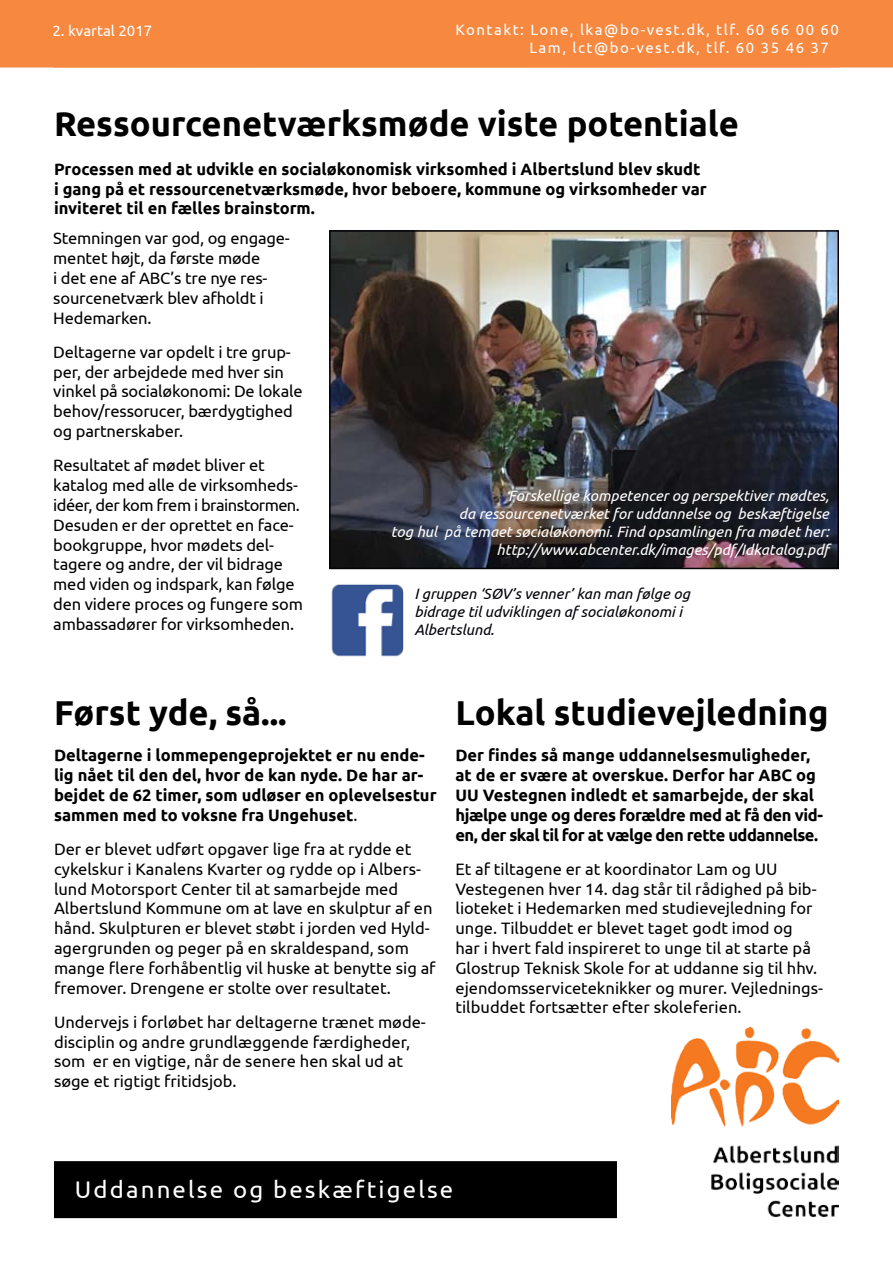
<style>
.page{position:relative;width:893px;height:1263px;background:#fff}
.page>*{position:absolute;margin:0;border:0;box-sizing:border-box;transform-origin:0 0}
.t1{font:700 34.5px "Ubuntu";color:#000}
.t2{font:24px "Ubuntu";letter-spacing:.09em;color:#fff}
.t3{font:16.5px/19.8px "Ubuntu";color:#000}
.t4{font:700 16.5px/19.8px "Ubuntu";color:#000}
.t5{font:italic 15px/18px "Ubuntu";color:#fff;text-align:right}
.t6{font:italic 15px/18px "Ubuntu";color:#010007}
.t7{font:15px/18px "Ubuntu";letter-spacing:.1em;color:#fff}
.t8{font:15px "Ubuntu";color:#fff}
.s1{font-weight:400}
</style>
<div class="page">
<div style="left:54px;top:1161px;width:563px;height:57px;background:#000"></div>
<div style="left:0;top:0;width:893px;height:68px;background:#f68840"></div>
<img style="left:672px;top:1028px;width:167px;height:190px">
<img style="left:332px;top:233px;width:504px;height:333px">
<div style="left:329px;top:230px;width:510px;height:339px;border:2px solid #030006"></div>
<img style="left:331px;top:584px;width:73px;height:73px">
<p class="t8" style="left:52px;top:21px;width:101px">2. kvartal 2017</p>
<p class="t7" style="left:529px;top:20px;width:311px;text-indent:-74px">Kontakt: Lone, lka@bo-vest.dk, tlf. 60 66 00 60<br>Lam, lct@bo-vest.dk, tlf. 60 35 46 37</p>
<h1 class="t1" style="left:54px;top:103px;width:686px">Ressourcenetværksmøde viste potentiale</h1>
<p class="t4" style="left:54px;top:159px;width:654px">Processen med at udvikle en socialøkonomisk virksomhed i Albertslund blev skudt i gang på et ressourcenetværksmøde, hvor beboere, kommune og virksomheder var inviteret til en fælles brainstorm.</p>
<p class="t3" style="left:53px;top:228px;width:238px">Stemningen var god, og engage&shy;mentet højt, da første møde<br>i det ene af ABC’s tre nye res&shy;sourcenetværk blev afholdt i<br>Hedemarken.</p>
<p class="t3" style="left:53px;top:342px;width:251px">Deltagerne var opdelt i tre grup&shy;per, der arbejdede med hver sin vinkel på socialøkonomi: De lokale behov/ressorucer, bærdygtighed og partnerskaber.</p>
<p class="t3" style="left:53px;top:455px;width:251px">Resultatet af mødet bliver et katalog med alle de virksomheds&shy;idéer, der kom frem i brainstormen.<br>Desuden er der oprettet en face&shy;bookgruppe, hvor mødets del&shy;tagere og andre, der vil bidrage med viden og indspark, kan følge den videre proces og fungere som ambassadører for virksomheden.</p>
<p class="t5" style="left:391px;top:486px;width:440px">Forskellige kompetencer og perspektiver mødtes,<br>da ressourcenetværket for uddannelse og beskæftigelse<br>tog hul på temaet søcialøkonomi. Find opsamlingen fra mødet her: http://www.abcenter.dk/images/pdf/Idkatalog.pdf</p>
<p class="t6" style="left:414px;top:584px;width:277px">I gruppen ‘SØV’s venner’ kan man følge og bidrage til udviklingen af socialøkonomi i<br>Albertslund.</p>
<h1 class="t1" style="left:54px;top:691px;width:234px">Først yde, så...</h1>
<p class="t4" style="left:54px;top:745px;width:384px">Deltagerne i lommepengeprojektet er nu ende&shy;lig nået til den del, hvor de kan nyde. De har ar&shy;bejdet de 62 timer, som udløser en oplevelsestur sammen med to voksne fra Ungehuset<span class="s1">.</span></p>
<p class="t3" style="left:54px;top:839px;width:383px">Der er blevet udført opgaver lige fra at rydde et cykelskur i Kanalens Kvarter og rydde op i Albers&shy;lund Motorsport Center til at samarbejde med Albertslund Kommune om at lave en skulptur af en hånd. Skulpturen er blevet støbt i jorden ved Hyld&shy;agergrunden og peger på en skraldespand, som mange flere forhåbentlig vil huske at benytte sig af fremover. Drengene er stolte over resultatet.</p>
<p class="t3" style="left:54px;top:1011px;width:373px">Undervejs i forløbet har deltagerne trænet møde&shy;disciplin og andre grundlæggende færdigheder, som er en vigtige, når de senere hen skal ud at søge et rigtigt fritidsjob.</p>
<h1 class="t1" style="left:455px;top:691px;width:375px">Lokal studievejledning</h1>
<p class="t4" style="left:455px;top:745px;width:369px">Der findes så mange uddannelsesmuligheder, at de er svære at overskue. Derfor har ABC og UU Vestegnen indledt et samarbejde, der skal hjælpe unge og deres forældre med at få den vid&shy;en, der skal til for at vælge den rette uddannelse.</p>
<p class="t3" style="left:455px;top:858px;width:369px">Et af tiltagene er at koordinator Lam og UU Vestegenen hver 14. dag står til rådighed på bib&shy;lioteket i Hedemarken med studievejledning for unge. Tilbuddet er blevet taget godt imod og<br>har i hvert fald inspireret to unge til at starte på Glostrup Teknisk Skole for at uddanne sig til hhv. ejendomsserviceteknikker og murer. Vejlednings&shy;tilbuddet fortsætter efter skoleferien.</p>
<h2 class="t2" style="left:75px;top:1175px;width:380px">Uddannelse og beskæftigelse</h2>
</div>
